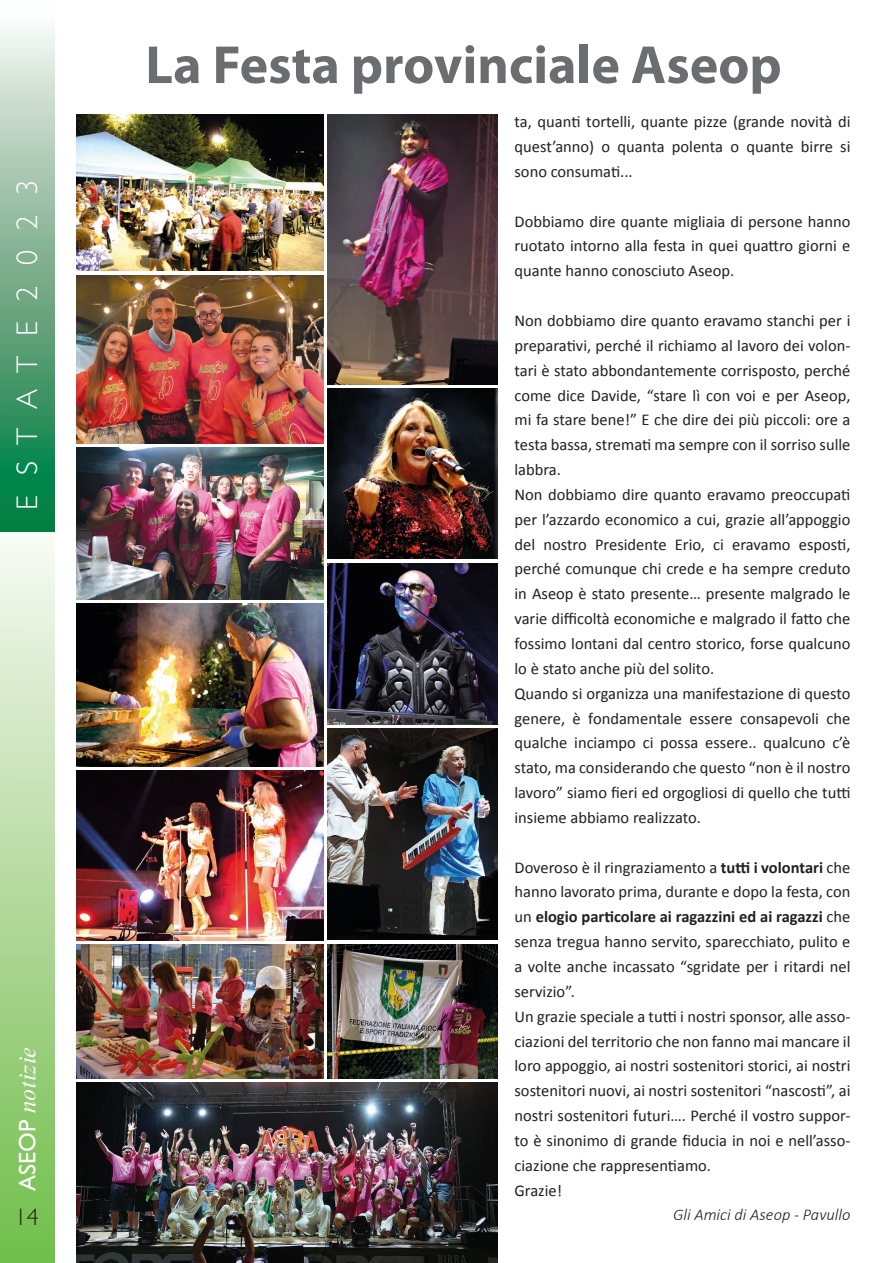
<style>
.page{position:relative;width:893px;height:1263px;background:#fff}
.page>*{position:absolute;margin:0;border:0;box-sizing:border-box;transform-origin:0 0}
.Nessuna_spaziatura{font:700 54px "Myriad Pro";color:#6c6d70}
.t1{font:300 30px "Gill Sans Std";letter-spacing:.68em;color:#fff}
.t2{font:italic 24px "Times New Roman MT Std";color:#fff}
.t3{font:300 24px "Gill Sans Std";color:#231f20}
.t4{font:16.5px/24.9px "Calibri";color:#231f20;text-align:justify}
.t5{font:italic 300 16.5px "Calibri";color:#231f20}
.s1{font-family:"Gill Sans Std";font-style:normal}
.s2{font-weight:700}
</style>
<div class="page">
<svg style="left:0;top:531px;width:54px;height:732px;background:#b3da9e"></svg>
<svg style="left:0;top:28px;width:54px;height:503px;background:#74b08e"></svg>
<img style="left:327px;top:729px;width:170px;height:210px">
<img style="left:327px;top:563px;width:170px;height:161px">
<img style="left:77px;top:1082px;width:420px;height:181px">
<img style="left:327px;top:388px;width:170px;height:170px">
<img style="left:77px;top:115px;width:246px;height:156px">
<img style="left:327px;top:115px;width:170px;height:269px">
<img style="left:77px;top:276px;width:246px;height:167px">
<img style="left:77px;top:604px;width:246px;height:163px">
<img style="left:77px;top:771px;width:246px;height:169px">
<img style="left:77px;top:448px;width:246px;height:152px">
<img style="left:77px;top:944px;width:246px;height:134px">
<img style="left:327px;top:944px;width:170px;height:134px">
<p class="t1" style="left:10px;top:510px;width:332px;rotate:-90deg">ESTATE2023</p>
<h3 class="t2" style="left:14px;top:1191px;width:145px;rotate:-90deg"><span class="s1">ASEOP</span> notizie</h3>
<h3 class="t3" style="left:15px;top:1204px;width:25px">14</h3>
<p class="Nessuna_spaziatura" style="left:145px;top:35px;width:638px">La Festa provinciale Aseop</p>
<p class="t4" style="left:514px;top:108px;width:337px">ta, quanti tortelli, quante pizze (grande novità di quest’anno) o quanta polenta o quante birre si sono consumati...</p>
<p class="t4" style="left:514px;top:208px;width:337px">Dobbiamo dire quante migliaia di persone hanno ruotato intorno alla festa in quei quattro giorni e quante hanno conosciuto Aseop.</p>
<p class="t4" style="left:514px;top:307px;width:337px">Non dobbiamo dire quanto eravamo stanchi per i preparativi, perché il richiamo al lavoro dei volon&shy;tari è stato abbondantemente corrisposto, perché come dice Davide, “stare lì con voi e per Aseop, mi fa stare bene!” E che dire dei più piccoli: ore a testa bassa, stremati ma sempre con il sorriso sulle labbra.</p>
<p class="t4" style="left:514px;top:481px;width:337px">Non dobbiamo dire quanto eravamo preoccupati per l’azzardo economico a cui, grazie all’appoggio del nostro Presidente Erio, ci eravamo esposti, perché comunque chi crede e ha sempre creduto in Aseop è stato presente… presente malgrado le varie difficoltà economiche e malgrado il fatto che fossimo lontani dal centro storico, forse qualcuno lo è stato anche più del solito.</p>
<p class="t4" style="left:514px;top:680px;width:337px">Quando si organizza una manifestazione di questo genere, è fondamentale essere consapevoli che qualche inciampo ci possa essere.. qualcuno c’è stato, ma considerando che questo “non è il nostro lavoro” siamo fieri ed orgogliosi di quello che tutti insieme abbiamo realizzato.</p>
<p class="t4" style="left:514px;top:854px;width:337px">Doveroso è il ringraziamento a <span class="s2">tutti i volontari</span> che hanno lavorato prima, durante e dopo la festa, con un <span class="s2">elogio particolare ai ragazzini ed ai ragazzi</span> che senza tregua hanno servito, sparecchiato, pulito e a volte anche incassato “sgridate per i ritardi nel servizio”.</p>
<p class="t4" style="left:514px;top:1003px;width:337px">Un grazie speciale a tutti i nostri sponsor, alle asso&shy;ciazioni del territorio che non fanno mai mancare il loro appoggio, ai nostri sostenitori storici, ai nostri sostenitori nuovi, ai nostri sostenitori “nascosti”, ai nostri sostenitori futuri…. Perché il vostro suppor&shy;to è sinonimo di grande fiducia in noi e nell’asso&shy;ciazione che rappresentiamo.</p>
<p class="t4" style="left:514px;top:1177px;width:49px">Grazie!</p>
<p class="t5" style="left:673px;top:1205px;width:179px">Gli Amici di Aseop - Pavullo</p>
</div>
